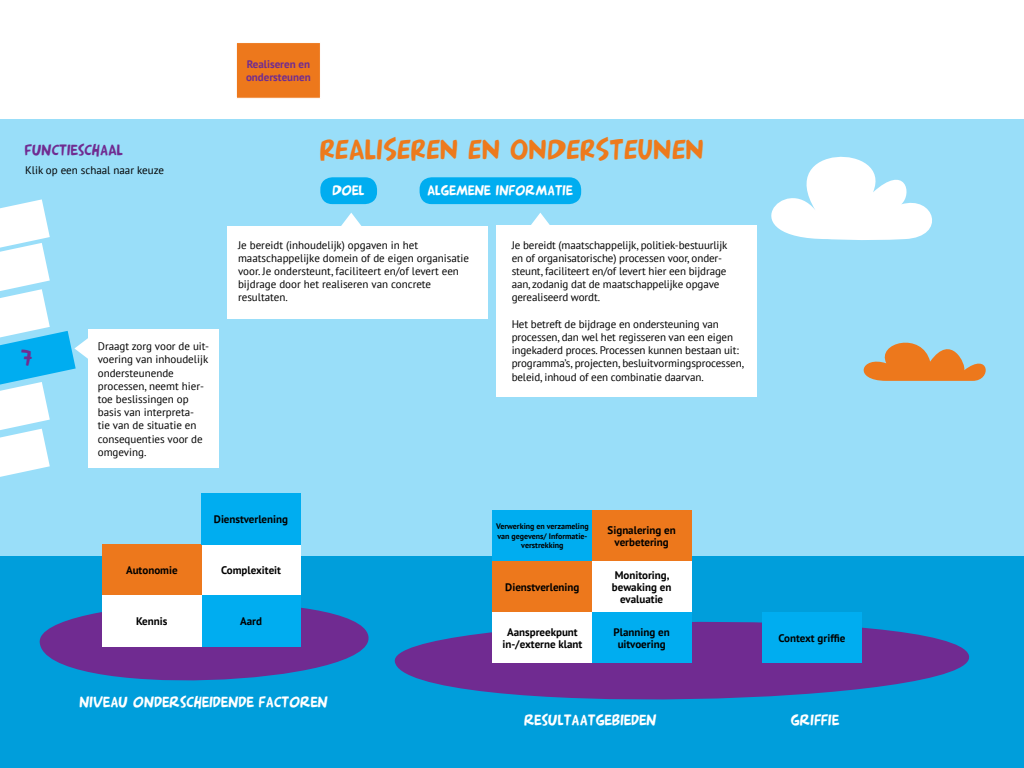
<style>
.page{position:relative;width:1024px;height:768px;background:#fff}
.page>*{position:absolute;margin:0;border:0;box-sizing:border-box;transform-origin:0 0}
.t1{font:28px "Arnold 21";color:#ed7a1c}
.t2{font:22px "Arnold 21";color:#702c91}
.t3{font:15px "Arnold 21";color:#fff}
.t4{font:15px "Arnold 21";color:#702c91}
.t5{font:14px "Arnold 21";color:#fff}
.t6{font:11px/13.2px "PT Sans";letter-spacing:-.01em;color:#000}
.t7{font:700 11px/12px "PT Sans";color:#000;text-align:center}
.t8{font:700 11px/13.2px "PT Sans";color:#702c91}
.t9{font:700 8px/9.6px "PT Sans";color:#000;text-align:center}
</style>
<div class="page">
<div style="left:0;top:119px;width:1024px;height:649px;background:#99def9"></div>
<div style="left:0;top:557px;width:1024px;height:211px;background:#009edb"></div>
<svg style="left:771px;top:156px;width:161px;height:84px"></svg>
<svg style="left:863px;top:342px;width:123px;height:39px"></svg>
<svg style="left:0;top:199px;width:90px;height:278px"></svg>
<div style="left:88px;top:329px;width:131px;height:138px;background:#fff"></div>
<div style="left:236px;top:42px;width:85px;height:57px;background:#ed781c;border:1px solid #fff"></div>
<div style="left:320px;top:177px;width:57px;height:27px;background:#00adf0;border-radius:12px"></div>
<svg style="left:394px;top:605px;width:576px;height:95px;fill:#702b91"></svg>
<div style="left:493px;top:510px;width:99px;height:51px;background:#00adf0"></div>
<div style="left:592px;top:561px;width:99px;height:51px;background:#fff"></div>
<div style="left:201px;top:544px;width:100px;height:51px;background:#fff"></div>
<div style="left:493px;top:561px;width:99px;height:51px;background:#ed781c"></div>
<div style="left:592px;top:510px;width:99px;height:51px;background:#ed781c"></div>
<svg style="left:39px;top:586px;width:330px;height:95px;fill:#702b91"></svg>
<div style="left:201px;top:595px;width:100px;height:51px;background:#00adf0"></div>
<div style="left:592px;top:612px;width:99px;height:51px;background:#00adf0"></div>
<div style="left:493px;top:612px;width:99px;height:51px;background:#fff"></div>
<div style="left:102px;top:544px;width:99px;height:51px;background:#ed781c"></div>
<div style="left:102px;top:595px;width:99px;height:51px;background:#fff"></div>
<div style="left:762px;top:612px;width:99px;height:51px;background:#00adf0"></div>
<div style="left:420px;top:177px;width:161px;height:27px;background:#00adf0;border-radius:12px"></div>
<div style="left:201px;top:493px;width:100px;height:51px;background:#00adf0"></div>
<div style="left:227px;top:226px;width:260px;height:92px;background:#fff"></div>
<svg style="left:341px;top:213px;width:21px;height:13px"></svg>
<div style="left:496px;top:225px;width:261px;height:172px;background:#fff"></div>
<svg style="left:531px;top:213px;width:19px;height:12px"></svg>
<p class="t8" style="left:246px;top:57px;width:66px">Realiseren en ondersteunen</p>
<p class="t4" style="left:25px;top:141px;width:100px">FUNCTIESCHAAL</p>
<p class="t1" style="left:320px;top:132px;width:386px">REALISEREN EN ONDERSTEUNEN</p>
<p class="t6" style="left:25px;top:163px;width:140px">Klik op een schaal naar keuze</p>
<p class="t2" style="left:21px;top:343px;width:13px">7</p>
<p class="t6" style="left:98px;top:339px;width:113px">Draagt zorg voor de uit&shy;voering van inhoudelijk ondersteunende processen, neemt hier-</p>
<p class="t6" style="left:98px;top:392px;width:92px">toe beslissingen op</p>
<p class="t6" style="left:98px;top:405px;width:106px">basis van interpreta&shy;tie van de situatie en consequenties voor de omgeving.</p>
<p class="t5" style="left:333px;top:181px;width:34px">DOEL</p>
<p class="t5" style="left:428px;top:182px;width:147px">ALGEMENE INFORMATIE</p>
<p class="t6" style="left:238px;top:238px;width:233px">Je bereidt (inhoudelijk) opgaven in het maatschappelijke domein of de eigen organisatie voor. Je ondersteunt, faciliteert en/of levert een bijdrage door het realiseren van concrete resultaten.</p>
<p class="t6" style="left:512px;top:238px;width:217px">Je bereidt (maatschappelijk, politiek-bestuurlijk en of organisatorische) processen voor, onder&shy;steunt, faciliteert en/of levert hier een bijdrage aan, zodanig dat de maatschappelijke opgave gerealiseerd wordt.</p>
<p class="t6" style="left:512px;top:317px;width:234px">Het betreft de bijdrage en ondersteuning van processen, dan wel het regisseren van een eigen ingekaderd proces. Processen kunnen bestaan uit: programma’s, projecten, besluitvormingsprocessen, beleid, inhoud of een combinatie daarvan.</p>
<p class="t7" style="left:214px;top:513px;width:76px">Dienstverlening</p>
<p class="t7" style="left:126px;top:564px;width:53px">Autonomie</p>
<p class="t7" style="left:221px;top:564px;width:61px">Complexiteit</p>
<p class="t7" style="left:136px;top:615px;width:33px">Kennis</p>
<p class="t7" style="left:240px;top:615px;width:23px">Aard</p>
<p class="t3" style="left:80px;top:692px;width:250px">NIVEAU ONDERSCHEIDENDE FACTOREN</p>
<p class="t9" style="left:496px;top:521px;width:94px">Verwerking en verzameling van gegevens/ Informatie&shy;verstrekking</p>
<p class="t7" style="left:505px;top:581px;width:76px">Dienstverlening</p>
<p class="t7" style="left:502px;top:626px;width:82px">Aanspreekpunt in-/externe klant</p>
<p class="t7" style="left:608px;top:524px;width:70px">Signalering en</p>
<p class="t7" style="left:614px;top:536px;width:56px">verbetering</p>
<p class="t7" style="left:615px;top:569px;width:56px">Monitoring,</p>
<p class="t7" style="left:612px;top:581px;width:61px">bewaking en</p>
<p class="t7" style="left:620px;top:593px;width:45px">evaluatie</p>
<p class="t7" style="left:613px;top:626px;width:58px">Planning en</p>
<p class="t7" style="left:618px;top:638px;width:49px">uitvoering</p>
<p class="t7" style="left:778px;top:632px;width:69px">Context griffie</p>
<p class="t3" style="left:524px;top:710px;width:134px">RESULTAATGEBIEDEN</p>
<p class="t3" style="left:791px;top:710px;width:50px">GRIFFIE</p>
</div>
